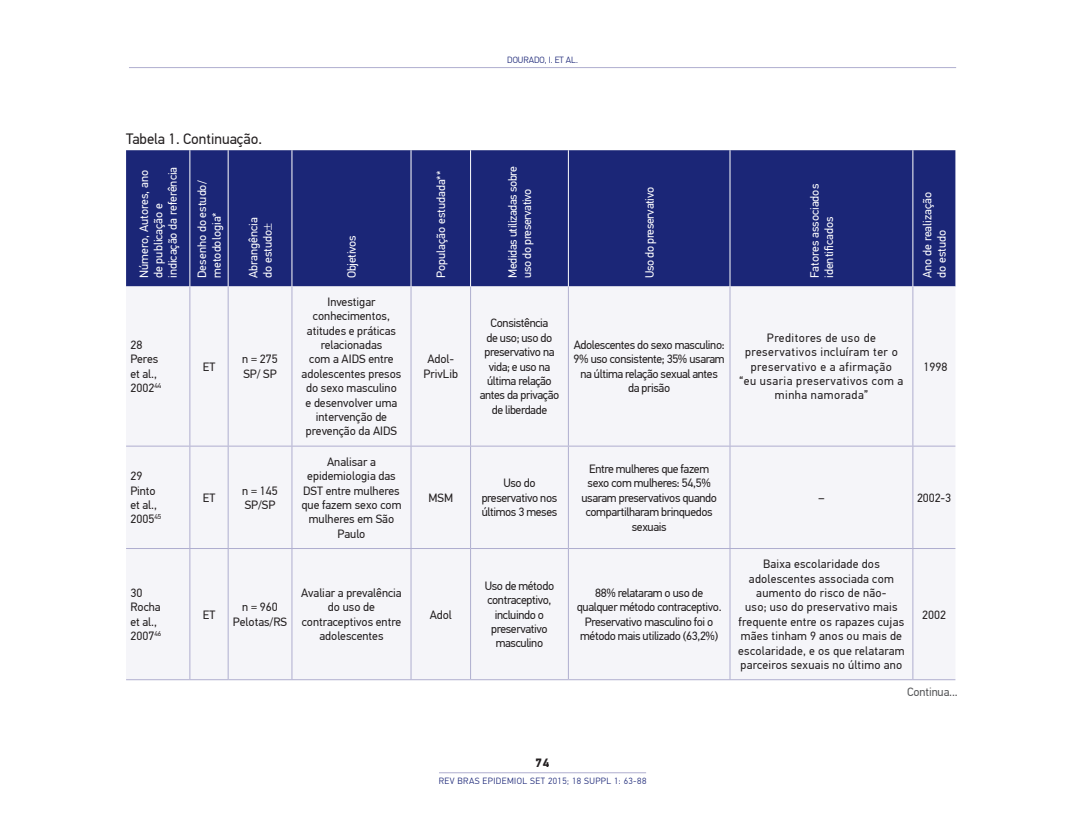
<style>
.page{position:relative;width:1083px;height:829px;background:#fff}
.page>*{position:absolute;margin:0;border:0;box-sizing:border-box;transform-origin:0 0}
.RBE_título_tab_fig{font:15px "PF Din Text Pro";color:#231f20}
.RBE_tabela_texto{font:12px/14.4px "PF Din Text Pro";letter-spacing:-.03em;color:#231f20;text-align:center}
.RBE_tabela_texto-2{font:12px/14.4px "PF Din Text Pro";color:#231f20;text-align:center}
.RBE_tabela_texto-3{font:12px/14.4px "PF Din Text Pro";letter-spacing:.02em;color:#231f20;text-align:center}
.RBE_tabela_cab{font:12px/14.4px "PF Din Text Pro";color:#fff}
.RBE_tabela_texto-4{font:12px/14.4px "PF Din Text Pro";letter-spacing:.04em;color:#231f20;text-align:center}
.RBE_tabela_cab-2{font:12px/14.4px "PF Din Text Pro";letter-spacing:-.03em;color:#fff}
.RBE_legenda_tab_fig{font:12px "PF Din Text Pro";letter-spacing:-.01em;color:#57585a}
.t1{font:700 12px "PF Din Text Pro";color:#231f20}
.t2{font:300 9px "PF Din Text Pro";letter-spacing:.05em;color:#1b2677}
.t3{font:300 9px "PF Din Text Pro";color:#1b2677}
</style>
<div class="page">
<hr style="left:129px;top:67px;width:827px;height:1px;background:#afaecf">
<hr style="left:439px;top:771px;width:207px;height:1px;background:#afaecf">
<div style="left:126px;top:150px;width:829px;height:136px;background:#1b2677"></div>
<div style="left:126px;top:286px;width:829px;height:393px;background:#f5f5f9"></div>
<hr style="left:189px;top:286px;width:1px;height:159px;background:#afaecf">
<hr style="left:228px;top:286px;width:1px;height:159px;background:#afaecf">
<hr style="left:292px;top:286px;width:1px;height:159px;background:#afaecf">
<hr style="left:411px;top:286px;width:1px;height:159px;background:#afaecf">
<hr style="left:470px;top:286px;width:1px;height:159px;background:#afaecf">
<hr style="left:568px;top:286px;width:1px;height:159px;background:#afaecf">
<hr style="left:729px;top:286px;width:1px;height:159px;background:#afaecf">
<hr style="left:912px;top:286px;width:1px;height:159px;background:#afaecf">
<hr style="left:126px;top:445px;width:64px;height:1px;background:#afaecf">
<hr style="left:190px;top:445px;width:38px;height:1px;background:#afaecf">
<hr style="left:189px;top:446px;width:1px;height:101px;background:#afaecf">
<hr style="left:228px;top:445px;width:64px;height:1px;background:#afaecf">
<hr style="left:228px;top:446px;width:1px;height:101px;background:#afaecf">
<hr style="left:292px;top:445px;width:119px;height:1px;background:#afaecf">
<hr style="left:292px;top:446px;width:1px;height:101px;background:#afaecf">
<hr style="left:411px;top:445px;width:59px;height:1px;background:#afaecf">
<hr style="left:411px;top:446px;width:1px;height:101px;background:#afaecf">
<hr style="left:470px;top:445px;width:98px;height:1px;background:#afaecf">
<hr style="left:470px;top:446px;width:1px;height:101px;background:#afaecf">
<hr style="left:568px;top:445px;width:162px;height:1px;background:#afaecf">
<hr style="left:568px;top:446px;width:1px;height:101px;background:#afaecf">
<hr style="left:730px;top:445px;width:183px;height:1px;background:#afaecf">
<hr style="left:729px;top:446px;width:1px;height:101px;background:#afaecf">
<hr style="left:913px;top:445px;width:42px;height:1px;background:#afaecf">
<hr style="left:912px;top:446px;width:1px;height:101px;background:#afaecf">
<hr style="left:126px;top:547px;width:64px;height:1px;background:#afaecf">
<hr style="left:190px;top:547px;width:38px;height:1px;background:#afaecf">
<hr style="left:189px;top:548px;width:1px;height:131px;background:#afaecf">
<hr style="left:228px;top:547px;width:64px;height:1px;background:#afaecf">
<hr style="left:228px;top:548px;width:1px;height:131px;background:#afaecf">
<hr style="left:292px;top:547px;width:119px;height:1px;background:#afaecf">
<hr style="left:292px;top:548px;width:1px;height:131px;background:#afaecf">
<hr style="left:411px;top:547px;width:59px;height:1px;background:#afaecf">
<hr style="left:411px;top:548px;width:1px;height:131px;background:#afaecf">
<hr style="left:470px;top:547px;width:98px;height:1px;background:#afaecf">
<hr style="left:470px;top:548px;width:1px;height:131px;background:#afaecf">
<hr style="left:568px;top:547px;width:162px;height:1px;background:#afaecf">
<hr style="left:568px;top:548px;width:1px;height:131px;background:#afaecf">
<hr style="left:730px;top:547px;width:183px;height:1px;background:#afaecf">
<hr style="left:729px;top:548px;width:1px;height:131px;background:#afaecf">
<hr style="left:913px;top:547px;width:42px;height:1px;background:#afaecf">
<hr style="left:912px;top:548px;width:1px;height:131px;background:#afaecf">
<hr style="left:126px;top:679px;width:64px;height:1px;background:#afaecf">
<hr style="left:190px;top:679px;width:38px;height:1px;background:#afaecf">
<hr style="left:228px;top:679px;width:64px;height:1px;background:#afaecf">
<hr style="left:292px;top:679px;width:119px;height:1px;background:#afaecf">
<hr style="left:411px;top:679px;width:59px;height:1px;background:#afaecf">
<hr style="left:470px;top:679px;width:98px;height:1px;background:#afaecf">
<hr style="left:568px;top:679px;width:162px;height:1px;background:#afaecf">
<hr style="left:730px;top:679px;width:183px;height:1px;background:#afaecf">
<hr style="left:913px;top:679px;width:42px;height:1px;background:#afaecf">
<hr style="left:189px;top:150px;width:1px;height:136px;background:#fff">
<hr style="left:228px;top:150px;width:1px;height:136px;background:#fff">
<hr style="left:292px;top:150px;width:1px;height:136px;background:#fff">
<hr style="left:411px;top:150px;width:1px;height:136px;background:#fff">
<hr style="left:470px;top:150px;width:1px;height:136px;background:#fff">
<hr style="left:568px;top:150px;width:1px;height:136px;background:#fff">
<hr style="left:729px;top:150px;width:1px;height:136px;background:#fff">
<hr style="left:912px;top:150px;width:1px;height:136px;background:#fff">
<svg style="left:264px;top:223px;width:8px;height:6px"></svg>
<p class="t3" style="left:507px;top:55px;width:72px">DOURADO, I. ET AL.</p>
<p class="RBE_título_tab_fig" style="left:126px;top:130px;width:137px">Tabela 1. Continuação.</p>
<p class="RBE_tabela_cab" style="left:137px;top:278px;width:113px;rotate:-90deg">Número, Autores, ano de publicação e indicação da referência</p>
<p class="RBE_tabela_cab" style="left:195px;top:278px;width:99px;rotate:-90deg">Desenho do estudo/ metodologia*</p>
<p class="RBE_tabela_cab" style="left:246px;top:278px;width:62px;rotate:-90deg">Abrangência do estudo</p>
<p class="RBE_tabela_texto-2" style="left:130px;top:337px;width:13px">28</p>
<p class="RBE_tabela_texto-2" style="left:130px;top:352px;width:32px;text-align:left">Peres et al.,<br>2002<sup>44</sup></p>
<p class="RBE_tabela_texto-2" style="left:203px;top:359px;width:14px">ET</p>
<p class="RBE_tabela_texto-2" style="left:242px;top:352px;width:37px">n = 275</p>
<p class="RBE_tabela_texto-2" style="left:243px;top:366px;width:35px">SP/ SP</p>
<p class="RBE_tabela_texto-2" style="left:130px;top:468px;width:13px">29</p>
<p class="RBE_tabela_texto-2" style="left:130px;top:483px;width:32px;text-align:left">Pinto et al.,<br>2005<sup>45</sup></p>
<p class="RBE_tabela_texto-2" style="left:203px;top:490px;width:14px">ET</p>
<p class="RBE_tabela_texto-2" style="left:242px;top:483px;width:37px">n = 145</p>
<p class="RBE_tabela_texto-2" style="left:245px;top:497px;width:32px">SP/SP</p>
<p class="RBE_tabela_cab-2" style="left:345px;top:278px;width:44px;rotate:-90deg">Objetivos</p>
<p class="RBE_tabela_texto-2" style="left:302px;top:294px;width:101px">Investigar conhecimentos, atitudes e práticas relacionadas<br>com a AIDS entre adolescentes presos do sexo masculino<br>e desenvolver uma intervenção de prevenção da AIDS</p>
<p class="RBE_tabela_texto-2" style="left:301px;top:454px;width:102px">Analisar a epidemiologia das<br>DST entre mulheres que fazem sexo com mulheres em São<br>Paulo</p>
<p class="RBE_tabela_texto-2" style="left:130px;top:585px;width:13px">30</p>
<p class="RBE_tabela_texto-2" style="left:130px;top:599px;width:32px;text-align:left">Rocha et al.,<br>2007<sup>46</sup></p>
<p class="RBE_tabela_texto-2" style="left:203px;top:607px;width:14px">ET</p>
<p class="RBE_tabela_texto-2" style="left:242px;top:599px;width:37px">n = 960</p>
<p class="RBE_tabela_texto-2" style="left:233px;top:614px;width:56px">Pelotas/RS</p>
<p class="RBE_tabela_texto-2" style="left:301px;top:585px;width:102px">Avaliar a prevalência do uso de contraceptivos entre adolescentes</p>
<p class="RBE_tabela_cab" style="left:434px;top:278px;width:108px;rotate:-90deg">População estudada**</p>
<p class="RBE_tabela_cab-2" style="left:505px;top:278px;width:113px;rotate:-90deg">Medidas utilizadas sobre uso do preservativo</p>
<p class="RBE_tabela_cab-2" style="left:642px;top:278px;width:92px;rotate:-90deg">Uso do preservativo</p>
<p class="RBE_tabela_cab" style="left:807px;top:278px;width:95px;rotate:-90deg">Fatores associados identificados</p>
<p class="RBE_tabela_cab" style="left:920px;top:278px;width:87px;rotate:-90deg">Ano de realização do estudo</p>
<p class="RBE_tabela_texto-2" style="left:423px;top:352px;width:36px">Adol-<br>PrivLib</p>
<p class="RBE_tabela_texto" style="left:480px;top:316px;width:81px">Consistência<br>de uso; uso do preservativo na vida; e uso na última relação antes da privação de liberdade</p>
<p class="RBE_tabela_texto" style="left:573px;top:337px;width:153px">Adolescentes do sexo masculino:<br>9% uso consistente; 35% usaram na última relação sexual antes da prisão</p>
<p class="RBE_tabela_texto-4" style="left:739px;top:330px;width:165px">Preditores de uso de preservativos incluíram ter o preservativo e a afirmação<br>“eu usaria preservativos com a minha namorada”</p>
<p class="RBE_tabela_texto-2" style="left:923px;top:359px;width:25px">1998</p>
<p class="RBE_tabela_texto-2" style="left:428px;top:490px;width:26px">MSM</p>
<p class="RBE_tabela_texto" style="left:482px;top:476px;width:77px">Uso do preservativo nos últimos 3 meses</p>
<p class="RBE_tabela_texto" style="left:581px;top:461px;width:137px">Entre mulheres que fazem sexo com mulheres: 54,5% usaram preservativos quando compartilharam brinquedos sexuais</p>
<p class="RBE_tabela_texto-2" style="left:818px;top:490px;width:7px">–</p>
<p class="RBE_tabela_texto-2" style="left:917px;top:490px;width:36px">2002-3</p>
<p class="RBE_tabela_texto-2" style="left:430px;top:607px;width:24px">Adol</p>
<p class="RBE_tabela_texto" style="left:485px;top:578px;width:71px">Uso de método contraceptivo, incluindo o preservativo masculino</p>
<p class="RBE_tabela_texto" style="left:577px;top:585px;width:146px">88% relataram o uso de qualquer método contraceptivo.<br>Preservativo masculino foi o método mais utilizado (63,2%)</p>
<p class="RBE_tabela_texto-3" style="left:738px;top:556px;width:168px">Baixa escolaridade dos adolescentes associada com aumento do risco de não-<br>uso; uso do preservativo mais frequente entre os rapazes cujas mães tinham 9 anos ou mais de escolaridade, e os que relataram parceiros sexuais no último ano</p>
<p class="RBE_tabela_texto-2" style="left:922px;top:607px;width:25px">2002</p>
<p class="RBE_legenda_tab_fig" style="left:907px;top:683px;width:52px">Continua...</p>
<p class="t1" style="left:536px;top:754px;width:15px">74</p>
<p class="t2" style="left:439px;top:775px;width:209px">REV BRAS EPIDEMIOL SET 2015; 18 SUPPL 1: 63-88</p>
</div>
